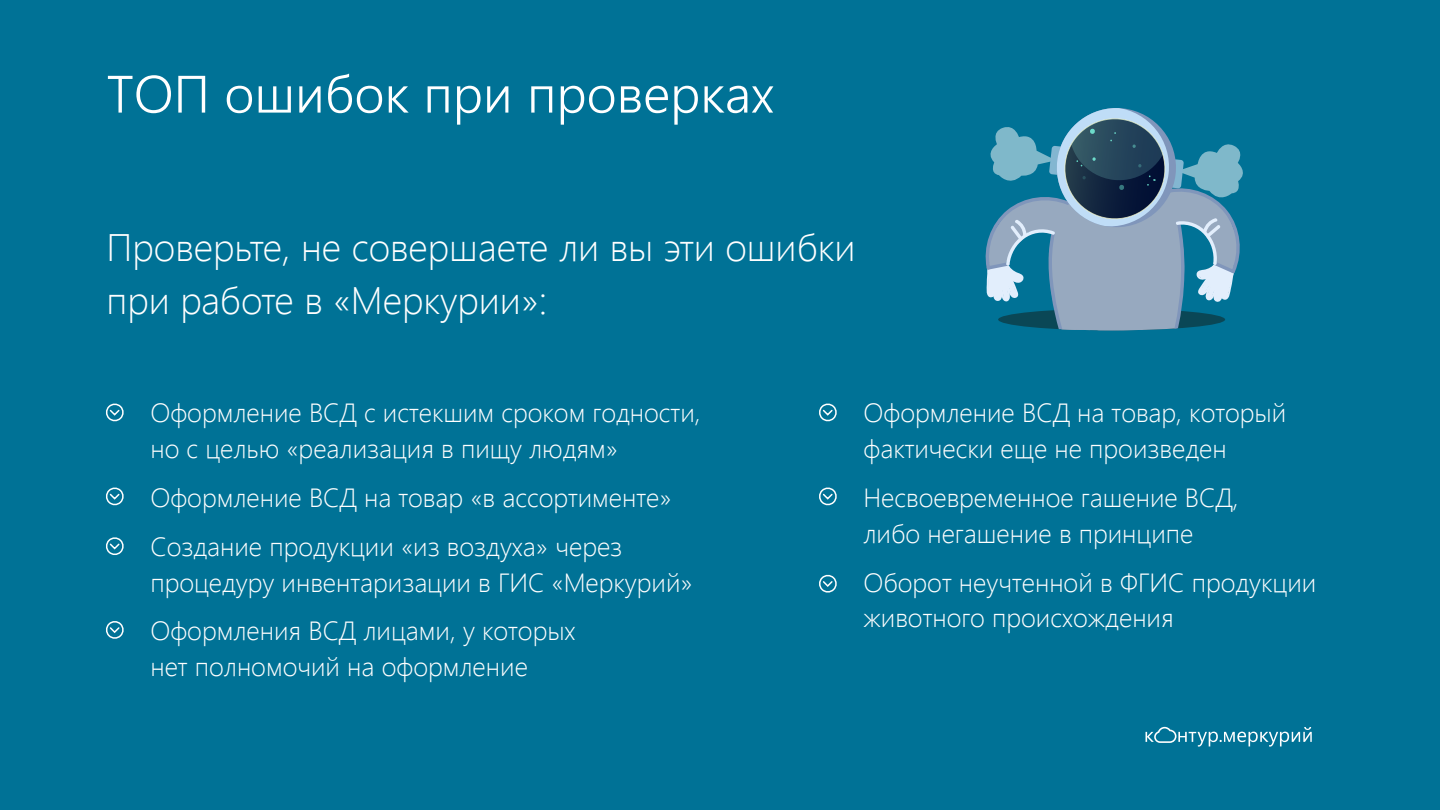
<style>
.page{position:relative;width:1440px;height:810px;background:#007296}
.page>*{position:absolute;margin:0;border:0;box-sizing:border-box;transform-origin:0 0}
.t1{font:300 52.5px "Segoe UI";color:#fff}
.t2{font:300 38.25px/52.5px "Segoe UI";color:#fff}
.t3{font:300 26.25px/36px "Segoe UI";color:#fff}
</style>
<div class="page">
<svg style="left:819px;top:403px;width:18px;height:19px"></svg>
<svg style="left:819px;top:487px;width:18px;height:19px"></svg>
<svg style="left:819px;top:574px;width:18px;height:19px"></svg>
<svg style="left:106px;top:403px;width:18px;height:19px"></svg>
<svg style="left:106px;top:487px;width:18px;height:19px"></svg>
<svg style="left:106px;top:537px;width:18px;height:18px"></svg>
<svg style="left:106px;top:621px;width:18px;height:18px"></svg>
<svg style="left:1146px;top:727px;width:166px;height:20px"></svg>
<svg style="left:985px;top:108px;width:258px;height:222px"></svg>
<h1 class="t1" style="left:107px;top:52px;width:669px">ТОП ошибок при проверках</h1>
<h2 class="t2" style="left:107px;top:220px;width:750px">Проверьте, не совершаете ли вы эти ошибки при работе в «Меркурии»:</h2>
<p class="t3" style="left:150px;top:394px;width:552px">Оформление ВСД с истекшим сроком годности, но с целью «реализация в пищу людям»</p>
<p class="t3" style="left:150px;top:472px;width:523px;line-height:48.8px">Оформление ВСД на товар «в ассортименте»<br>Создание продукции «из воздуха» через</p>
<p class="t3" style="left:150px;top:557px;width:544px;line-height:48.8px">процедуру инвентаризации в ГИС «Меркурий»<br>Оформления ВСД лицами, у которых</p>
<p class="t3" style="left:150px;top:648px;width:379px">нет полномочий на оформление</p>
<p class="t3" style="left:863px;top:394px;width:424px">Оформление ВСД на товар, который фактически еще не произведен</p>
<p class="t3" style="left:863px;top:479px;width:377px">Несвоевременное гашение ВСД, либо негашение в принципе</p>
<p class="t3" style="left:863px;top:563px;width:454px">Оборот неучтенной в ФГИС продукции животного происхождения</p>
</div>
